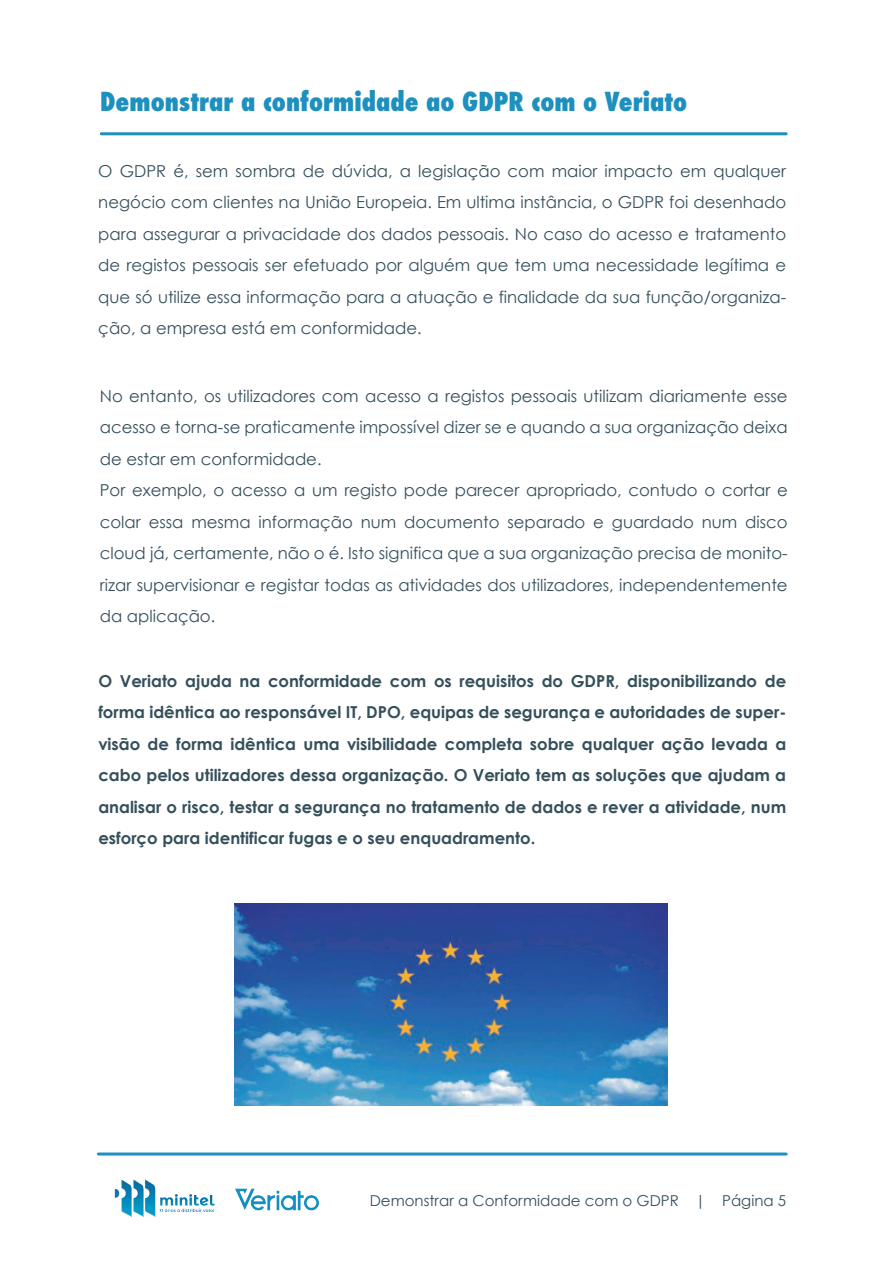
<style>
.page{position:relative;width:893px;height:1263px;background:#fff}
.page>*{position:absolute;margin:0;border:0;box-sizing:border-box;transform-origin:0 0}
.t1{font:800 condensed 25.5px "Futura";color:#1d90be}
.t2{font:16.5px/31.5px "Century Gothic";color:#354f5b;text-align:justify}
.t3{font:700 16.5px/31.5px "Century Gothic";color:#354f5b;text-align:justify}
.t4{font:15px "Century Gothic";color:#354f5b}
</style>
<div class="page">
<img style="left:235px;top:903px;width:433px;height:202px">
<hr style="left:101px;top:132px;width:685px;height:3px;background:#1d90be">
<img style="left:235px;top:1188px;width:84px;height:23px">
<img style="left:115px;top:1179px;width:100px;height:38px">
<hr style="left:98px;top:1152px;width:688px;height:3px;background:#1d90be">
<h1 class="t1" style="left:100px;top:84px;width:589px">Demonstrar a conformidade ao GDPR com o Veriato</h1>
<p class="t2" style="left:98px;top:155px;width:689px">O GDPR é, sem sombra de dúvida, a legislação com maior impacto em qualquer negócio com clientes na União Europeia. Em ultima instância, o GDPR foi desenhado para assegurar a privacidade dos dados pessoais. No caso do acesso e tratamento de registos pessoais ser efetuado por alguém que tem uma necessidade legítima e que só utilize essa informação para a atuação e finalidade da sua função/organiza&shy;ção, a empresa está em conformidade.</p>
<p class="t2" style="left:100px;top:380px;width:689px;text-align:left">No entanto, os utilizadores com acesso a registos pessoais utilizam diariamente esse acesso e torna-se praticamente impossível dizer se e quando a sua organização deixa de estar em conformidade.<br>Por exemplo, o acesso a um registo pode parecer apropriado, contudo o cortar e colar essa mesma informação num documento separado e guardado num disco cloud já, certamente, não o é. Isto significa que a sua organização precisa de monito&shy;rizar supervisionar e registar todas as atividades dos utilizadores, independentemente da aplicação.</p>
<p class="t3" style="left:98px;top:665px;width:689px">O Veriato ajuda na conformidade com os requisitos do GDPR, disponibilizando de forma idêntica ao responsável IT, DPO, equipas de segurança e autoridades de super&shy;visão de forma idêntica uma visibilidade completa sobre qualquer ação levada a cabo pelos utilizadores dessa organização. O Veriato tem as soluções que ajudam a analisar o risco, testar a segurança no tratamento de dados e rever a atividade, num esforço para identificar fugas e o seu enquadramento.</p>
<p class="t4" style="left:370px;top:1191px;width:418px">Demonstrar a Conformidade com o GDPR | Página 5</p>
</div>
